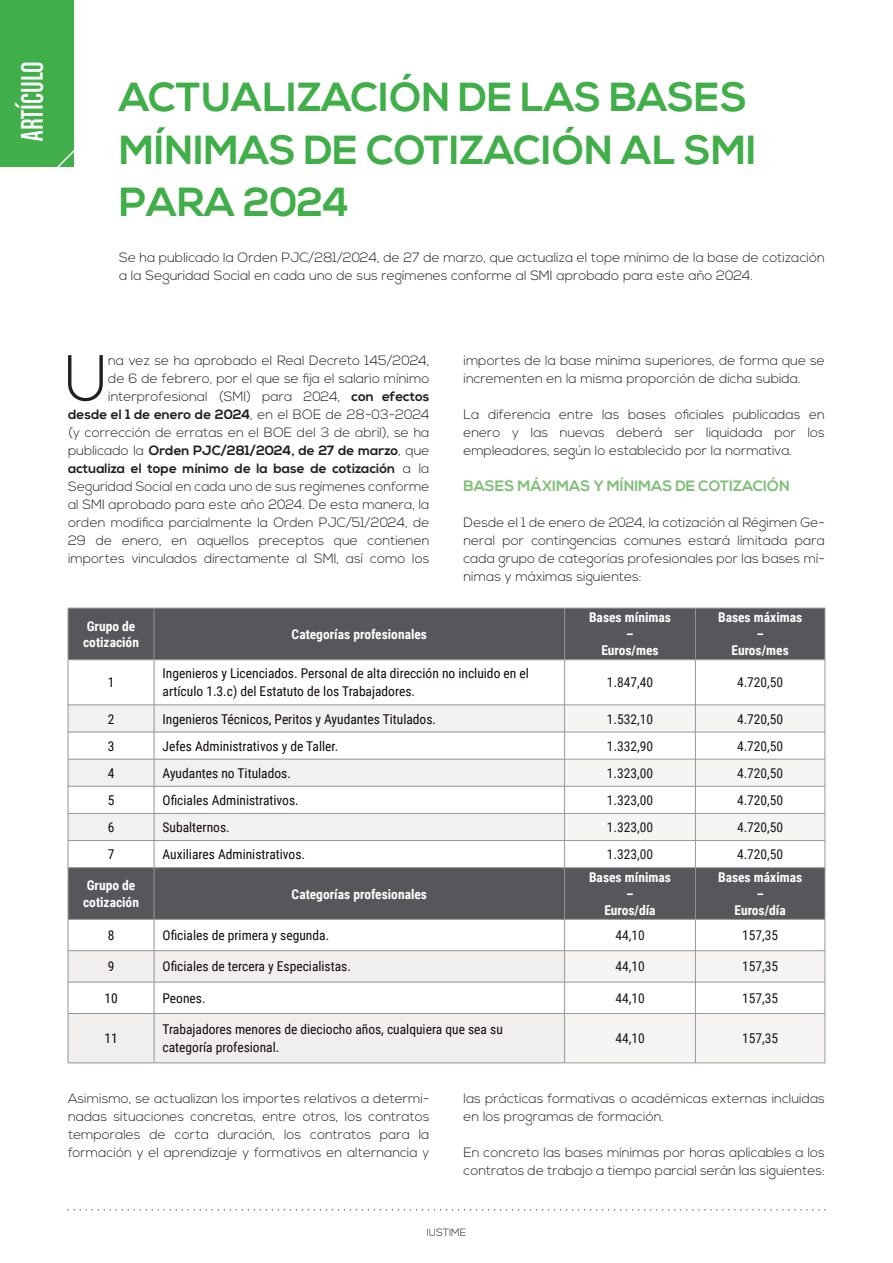
<style>
.page{position:relative;width:893px;height:1263px;background:#fff}
.page>*{position:absolute;margin:0;border:0;box-sizing:border-box;transform-origin:0 0}
.t1{font:300 64.95px "Nexa";color:#231f20}
.t2{font:700 40.5px/52.5px "Nexa";color:#40ae49}
.t3{font:33px "Chalet Comprime Cologne Sixty";color:#fff}
.t4{font:700 15px "Nexa";color:#7fc077}
.t5{font:300 13.5px/18px "Nexa";color:#231f20}
.t6{font:13.5px/18px "Roboto Condensed";color:#11090e}
.t7{font:700 13.5px/16.5px "Roboto Condensed";color:#fff;text-align:center}
.t8{font:13.5px "Roboto Condensed";color:#181517}
.t9{font:300 10.5px "Nexa";color:#231f20}
.s1{font-weight:700}
</style>
<div class="page">
<svg style="left:68px;top:1209px;width:757px;height:1px"></svg>
<div style="left:0;top:0;width:73px;height:166px;background:#40ae49"></div>
<svg style="left:46px;top:139px;width:28px;height:28px"></svg>
<svg style="left:69px;top:609px;width:756px;height:310px;fill:#57575b"></svg>
<svg style="left:69px;top:706px;width:495px;height:134px;fill:#f1f1f1"></svg>
<svg style="left:565px;top:706px;width:260px;height:134px"></svg>
<svg style="left:69px;top:951px;width:495px;height:111px;fill:#f1efee"></svg>
<svg style="left:565px;top:951px;width:260px;height:111px"></svg>
<hr style="left:564px;top:660px;width:1px;height:208px;background:#9a999a">
<hr style="left:825px;top:660px;width:1px;height:208px;background:#9a999a">
<hr style="left:695px;top:660px;width:1px;height:208px;background:#9a999a">
<hr style="left:564px;top:919px;width:1px;height:144px;background:#9a999a">
<hr style="left:825px;top:919px;width:1px;height:144px;background:#9a999a">
<hr style="left:695px;top:919px;width:1px;height:144px;background:#9a999a">
<hr style="left:68px;top:608px;width:1px;height:455px;background:#939399">
<hr style="left:825px;top:608px;width:1px;height:52px;background:#939399">
<hr style="left:154px;top:608px;width:1px;height:455px;background:#939399">
<hr style="left:564px;top:608px;width:1px;height:52px;background:#939399">
<hr style="left:695px;top:608px;width:1px;height:52px;background:#939399">
<hr style="left:564px;top:867px;width:1px;height:52px;background:#939399">
<hr style="left:695px;top:868px;width:1px;height:51px;background:#939399">
<hr style="left:825px;top:868px;width:1px;height:51px;background:#939399">
<hr style="left:565px;top:659px;width:260px;height:1px;background:#9a999a">
<hr style="left:565px;top:705px;width:260px;height:1px;background:#9a999a">
<hr style="left:565px;top:732px;width:260px;height:1px;background:#9a999a">
<hr style="left:565px;top:759px;width:260px;height:1px;background:#9a999a">
<hr style="left:565px;top:786px;width:260px;height:1px;background:#9a999a">
<hr style="left:565px;top:813px;width:260px;height:1px;background:#9a999a">
<hr style="left:565px;top:840px;width:260px;height:1px;background:#9a999a">
<hr style="left:565px;top:867px;width:260px;height:1px;background:#9a999a">
<hr style="left:565px;top:919px;width:260px;height:1px;background:#9a999a">
<hr style="left:565px;top:950px;width:260px;height:1px;background:#9a999a">
<hr style="left:565px;top:982px;width:260px;height:1px;background:#9a999a">
<hr style="left:565px;top:1013px;width:260px;height:1px;background:#9a999a">
<hr style="left:565px;top:1062px;width:260px;height:1px;background:#9a999a">
<hr style="left:68px;top:608px;width:757px;height:1px;background:#939399">
<hr style="left:68px;top:659px;width:496px;height:1px;background:#939399">
<hr style="left:68px;top:705px;width:496px;height:1px;background:#939399">
<hr style="left:68px;top:732px;width:496px;height:1px;background:#939399">
<hr style="left:68px;top:759px;width:496px;height:1px;background:#939399">
<hr style="left:68px;top:786px;width:496px;height:1px;background:#939399">
<hr style="left:68px;top:813px;width:496px;height:1px;background:#939399">
<hr style="left:68px;top:840px;width:496px;height:1px;background:#939399">
<hr style="left:68px;top:867px;width:496px;height:1px;background:#939399">
<hr style="left:68px;top:919px;width:496px;height:1px;background:#939399">
<hr style="left:68px;top:950px;width:496px;height:1px;background:#939399">
<hr style="left:68px;top:982px;width:496px;height:1px;background:#939399">
<hr style="left:68px;top:1013px;width:496px;height:1px;background:#939399">
<hr style="left:68px;top:1062px;width:496px;height:1px;background:#939399">
<hr style="left:892px;top:989px;width:1px;height:197px;background:#6eba66">
<hr style="left:892px;top:949px;width:1px;height:42px;background:#40ae49">
<h3 class="t3" style="left:20px;top:141px;width:81px;rotate:-90deg">ARTÍCULO</h3>
<h2 class="t2" style="left:119px;top:75px;width:639px">ACTUALIZACIÓN DE LAS BASES<br>MÍNIMAS DE COTIZACIÓN AL SMI<br>PARA 2024</h2>
<p class="t5" style="left:119px;top:250px;width:707px">Se ha publicado la Orden PJC/281/2024, de 27 de marzo, que actualiza el tope mínimo de la base de cotización a la Seguridad Social en cada uno de sus regímenes conforme al SMI aprobado para este año 2024.</p>
<p class="t5" style="left:68px;top:352px;width:363px;text-align:right">na vez se ha aprobado el Real Decreto 145/2024,<br>de 6 de febrero, por el que se fija el salario mínimo interprofesional (SMI) para 2024, <span class="s1">con efectos desde el 1 de enero de 2024</span>, en el BOE de 28-03-2024 (y corrección de erratas en el BOE del 3 de abril), se ha publicado la <span class="s1">Orden PJC/281/2024, de 27 de marzo</span>, que <span class="s1">actualiza el tope mínimo de la base de cotización</span> a la Seguridad Social en cada uno de sus regímenes conforme al SMI aprobado para este año 2024. De esta manera, la orden modifica parcialmente la Orden PJC/51/2024, de 29 de enero, en aquellos preceptos que contienen importes vinculados directamente al SMI, así como los</p>
<p class="t5" style="left:463px;top:352px;width:363px">importes de la base mínima superiores, de forma que se incrementen en la misma proporción de dicha subida.</p>
<h1 class="t1" style="left:64px;top:352px;width:46px">U</h1>
<p class="t5" style="left:463px;top:406px;width:363px;text-align:justify">La diferencia entre las bases oficiales publicadas en enero y las nuevas deberá ser liquidada por los empleadores, según lo establecido por la normativa.</p>
<p class="t4" style="left:463px;top:479px;width:328px">BASES MÁXIMAS Y MÍNIMAS DE COTIZACIÓN</p>
<p class="t5" style="left:463px;top:514px;width:363px;text-align:justify">Desde el 1 de enero de 2024, la cotización al Régimen Ge&shy;neral por contingencias comunes estará limitada para cada grupo de categorías profesionales por las bases mí&shy;nimas y máximas siguientes:</p>
<p class="t7" style="left:83px;top:619px;width:57px;text-align:left">Grupo de cotización</p>
<p class="t7" style="left:292px;top:627px;width:137px">Categorías profesionales</p>
<p class="t7" style="left:589px;top:611px;width:83px">Bases mínimas –<br>Euros/mes</p>
<p class="t7" style="left:718px;top:611px;width:86px">Bases máximas –<br>Euros/mes</p>
<p class="t6" style="left:108px;top:675px;width:8px">1</p>
<p class="t6" style="left:163px;top:666px;width:368px">Ingenieros y Licenciados. Personal de alta dirección no incluido en el artículo 1.3.c) del Estatuto de los Trabajadores.</p>
<p class="t8" style="left:607px;top:677px;width:48px">1.847,40</p>
<p class="t8" style="left:737px;top:677px;width:48px">4.720,50</p>
<p class="t6" style="left:108px;top:711px;width:8px">2</p>
<p class="t6" style="left:163px;top:711px;width:275px">Ingenieros Técnicos, Peritos y Ayudantes Titulados.</p>
<p class="t8" style="left:607px;top:713px;width:48px">1.532,10</p>
<p class="t8" style="left:737px;top:713px;width:48px">4.720,50</p>
<p class="t6" style="left:108px;top:738px;width:8px">3</p>
<p class="t6" style="left:163px;top:738px;width:177px">Jefes Administrativos y de Taller.</p>
<p class="t8" style="left:607px;top:740px;width:48px">1.332,90</p>
<p class="t8" style="left:737px;top:740px;width:48px">4.720,50</p>
<p class="t6" style="left:108px;top:765px;width:8px">4</p>
<p class="t6" style="left:163px;top:765px;width:130px">Ayudantes no Titulados.</p>
<p class="t8" style="left:607px;top:768px;width:48px">1.323,00</p>
<p class="t8" style="left:737px;top:768px;width:48px">4.720,50</p>
<p class="t6" style="left:108px;top:792px;width:8px">5</p>
<p class="t6" style="left:163px;top:792px;width:138px">Oficiales Administrativos.</p>
<p class="t8" style="left:607px;top:795px;width:48px">1.323,00</p>
<p class="t8" style="left:737px;top:795px;width:48px">4.720,50</p>
<p class="t6" style="left:108px;top:820px;width:8px">6</p>
<p class="t6" style="left:163px;top:820px;width:69px">Subalternos.</p>
<p class="t8" style="left:607px;top:822px;width:48px">1.323,00</p>
<p class="t8" style="left:737px;top:822px;width:48px">4.720,50</p>
<p class="t6" style="left:108px;top:847px;width:8px">7</p>
<p class="t6" style="left:163px;top:847px;width:144px">Auxiliares Administrativos.</p>
<p class="t8" style="left:607px;top:849px;width:48px">1.323,00</p>
<p class="t8" style="left:737px;top:849px;width:48px">4.720,50</p>
<p class="t7" style="left:83px;top:879px;width:57px;text-align:left">Grupo de cotización</p>
<p class="t7" style="left:292px;top:887px;width:137px">Categorías profesionales</p>
<p class="t7" style="left:589px;top:870px;width:83px">Bases mínimas –<br>Euros/día</p>
<p class="t7" style="left:718px;top:870px;width:86px">Bases máximas –<br>Euros/día</p>
<p class="t6" style="left:108px;top:928px;width:8px">8</p>
<p class="t6" style="left:163px;top:928px;width:168px">Oficiales de primera y segunda.</p>
<p class="t8" style="left:615px;top:930px;width:31px">44,10</p>
<p class="t8" style="left:742px;top:930px;width:37px">157,35</p>
<p class="t6" style="left:108px;top:959px;width:8px">9</p>
<p class="t6" style="left:163px;top:959px;width:190px">Oficiales de tercera y Especialistas.</p>
<p class="t8" style="left:615px;top:961px;width:31px">44,10</p>
<p class="t8" style="left:742px;top:961px;width:37px">157,35</p>
<p class="t6" style="left:104px;top:990px;width:15px">10</p>
<p class="t6" style="left:163px;top:990px;width:45px">Peones.</p>
<p class="t8" style="left:615px;top:993px;width:31px">44,10</p>
<p class="t8" style="left:742px;top:993px;width:37px">157,35</p>
<p class="t6" style="left:104px;top:1031px;width:15px">11</p>
<p class="t6" style="left:163px;top:1022px;width:342px">Trabajadores menores de dieciocho años, cualquiera que sea su categoría profesional.</p>
<p class="t8" style="left:615px;top:1033px;width:31px">44,10</p>
<p class="t8" style="left:742px;top:1033px;width:37px">157,35</p>
<p class="t5" style="left:68px;top:1090px;width:363px;text-align:justify">Asimismo, se actualizan los importes relativos a determi&shy;nadas situaciones concretas, entre otros, los contratos temporales de corta duración, los contratos para la formación y el aprendizaje y formativos en alternancia y</p>
<p class="t5" style="left:463px;top:1090px;width:363px">las prácticas formativas o académicas externas incluidas en los programas de formación.</p>
<p class="t5" style="left:463px;top:1144px;width:363px">En concreto las bases mínimas por horas aplicables a los contratos de trabajo a tiempo parcial serán las siguientes:</p>
<p class="t9" style="left:427px;top:1228px;width:41px">IUSTIME</p>
</div>
